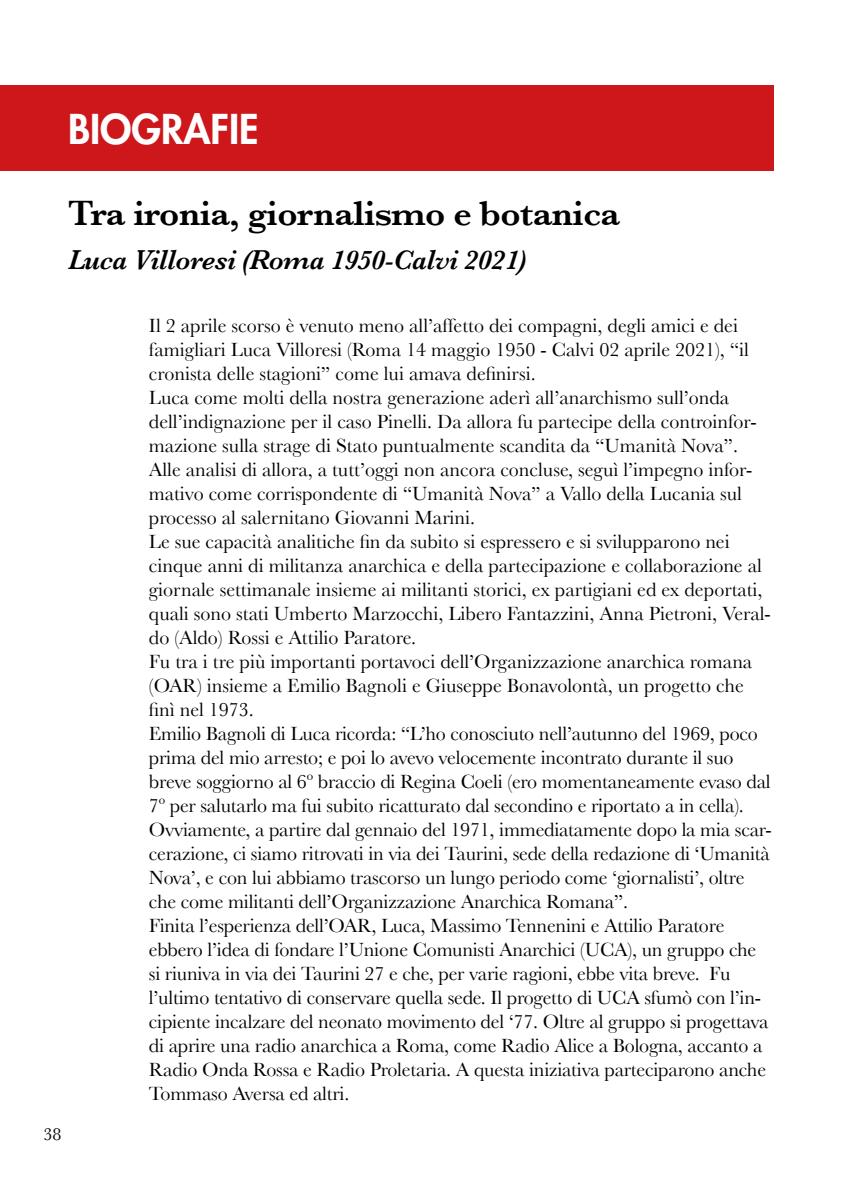
<style>
.page{position:relative;width:842px;height:1191px;background:#fff}
.page>*{position:absolute;margin:0;border:0;box-sizing:border-box;transform-origin:0 0}
.t1{font:800 40px "Futura Std";color:#fff}
.t2{font:600 36px "Baskerville";letter-spacing:-.015em;color:#000}
.t3{font:italic 600 28px "Baskerville";letter-spacing:-.015em;color:#000}
.t4{font:20px/24px "Baskerville";letter-spacing:-.01em;color:#000}
.t5{font:18px "Baskerville";color:#000}
</style>
<div class="page">
<div style="left:0;top:85px;width:774px;height:85px;background:#cd171a"></div>
<h1 class="t1" style="left:68px;top:104px;width:192px">BIOGRAFIE</h1>
<h2 class="t2" style="left:68px;top:192px;width:553px">Tra ironia, giornalismo e botanica</h2>
<h3 class="t3" style="left:68px;top:243px;width:460px">Luca Villoresi (Roma 1950-Calvi 2021)</h3>
<p class="t5" style="left:44px;top:1123px;width:19px">38</p>
<p class="t4" style="left:149px;top:313px;width:624px">Il 2 aprile scorso è venuto meno all’affetto dei compagni, degli amici e dei famigliari Luca Villoresi (Roma 14 maggio 1950 - Calvi 02 aprile 2021), “il cronista delle stagioni” come lui amava definirsi.<br>Luca come molti della nostra generazione aderì all’anarchismo sull’onda dell’indignazione per il caso Pinelli. Da allora fu partecipe della controinfor&shy;mazione sulla strage di Stato puntualmente scandita da “Umanità Nova”.<br>Alle analisi di allora, a tutt’oggi non ancora concluse, seguì l’impegno infor&shy;mativo come corrispondente di “Umanità Nova” a Vallo della Lucania sul processo al salernitano Giovanni Marini.<br>Le sue capacità analitiche fin da subito si espressero e si svilupparono nei cinque anni di militanza anarchica e della partecipazione e collaborazione al giornale settimanale insieme ai militanti storici, ex partigiani ed ex deportati, quali sono stati Umberto Marzocchi, Libero Fantazzini, Anna Pietroni, Veral&shy;do (Aldo) Rossi e Attilio Paratore.<br>Fu tra i tre più importanti portavoci dell’Organizzazione anarchica romana (OAR) insieme a Emilio Bagnoli e Giuseppe Bonavolontà, un progetto che finì nel 1973.<br>Emilio Bagnoli di Luca ricorda: “L’ho conosciuto nell’autunno del 1969, poco prima del mio arresto; e poi lo avevo velocemente incontrato durante il suo breve soggiorno al 6º braccio di Regina Coeli (ero momentaneamente evaso dal 7º per salutarlo ma fui subito ricatturato dal secondino e riportato a in cella).<br>Ovviamente, a partire dal gennaio del 1971, immediatamente dopo la mia scar&shy;cerazione, ci siamo ritrovati in via dei Taurini, sede della redazione di ‘Umanità Nova’, e con lui abbiamo trascorso un lungo periodo come ‘giornalisti’, oltre che come militanti dell’Organizzazione Anarchica Romana”.<br>Finita l’esperienza dell’OAR, Luca, Massimo Tennenini e Attilio Paratore ebbero l’idea di fondare l’Unione Comunisti Anarchici (UCA), un gruppo che si riuniva in via dei Taurini 27 e che, per varie ragioni, ebbe vita breve. Fu l’ultimo tentativo di conservare quella sede. Il progetto di UCA sfumò con l’in&shy;cipiente incalzare del neonato movimento del ‘77. Oltre al gruppo si progettava di aprire una radio anarchica a Roma, come Radio Alice a Bologna, accanto a Radio Onda Rossa e Radio Proletaria. A questa iniziativa parteciparono anche Tommaso Aversa ed altri.</p>
</div>
